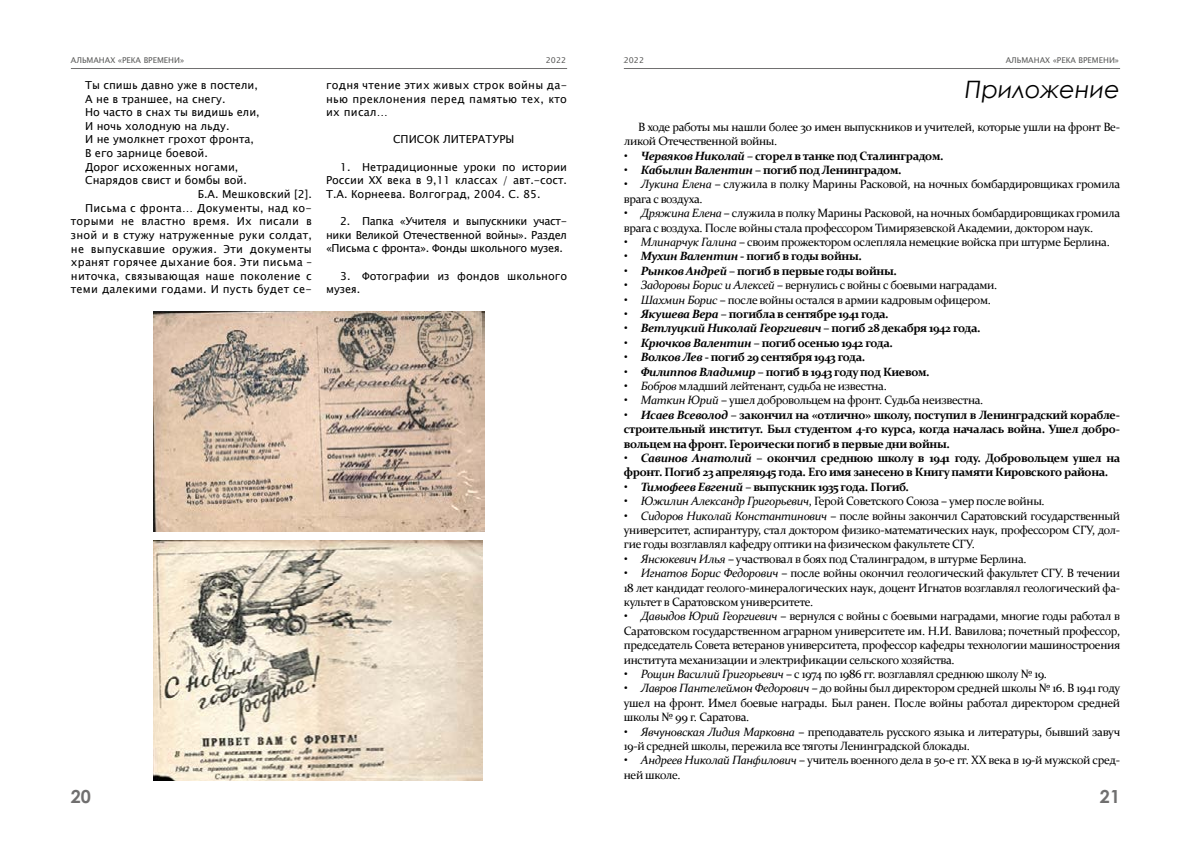
<style>
.page{position:relative;width:1191px;height:842px;background:#fff}
.page>*{position:absolute;margin:0;border:0;box-sizing:border-box;transform-origin:0 0}
.t1{font:italic 24px "Century Gothic";color:#000}
.t2{font:700 18px "Century Gothic";color:#706f6f}
.t3{font:12px/14.4px "Constantia";letter-spacing:-.03em;color:#000}
.t4{font:700 12px/14.4px "Constantia";letter-spacing:-.03em;color:#000;text-align:justify}
.t5{font:italic 700 12px "Constantia";letter-spacing:-.03em;color:#000}
.t6{font:11px/13.6px "Lucida Sans Unicode";color:#000;text-align:justify}
.t7{font:11px "Lucida Sans Unicode";letter-spacing:.02em;color:#000}
.t8{font:700 9px "Century Gothic";color:#706f6f}
.t9{font:8px "Lucida Sans Unicode";color:#5a5a59}
.s1{font-style:italic}
.s2{font-style:normal}
</style>
<div class="page">
<hr style="left:71px;top:68px;width:496px;height:1px;background:#706f6f">
<hr style="left:624px;top:68px;width:496px;height:1px;background:#706f6f">
<img style="left:153px;top:312px;width:332px;height:219px">
<img style="left:153px;top:540px;width:329px;height:240px">
<p class="t8" style="left:71px;top:53px;width:143px">АЛЬМАНАХ «ТЕЧЕТ РЕКА ВОЛГА»</p>
<p class="t8" style="left:547px;top:53px;width:22px">2018</p>
<p class="t8" style="left:624px;top:53px;width:22px">2018</p>
<p class="t8" style="left:978px;top:53px;width:143px">АЛЬМАНАХ «ТЕЧЕТ РЕКА ВОЛГА»</p>
<p class="t9" style="left:71px;top:54px;width:115px">АЛЬМАНАХ «РЕКА ВРЕМЕНИ»</p>
<p class="t9" style="left:546px;top:54px;width:22px">2022</p>
<p class="t9" style="left:624px;top:54px;width:22px">2022</p>
<p class="t9" style="left:1005px;top:54px;width:115px">АЛЬМАНАХ «РЕКА ВРЕМЕНИ»</p>
<p class="t6" style="left:85px;top:78px;width:174px">Ты спишь давно уже в постели,</p>
<p class="t6" style="left:85px;top:92px;width:142px">А не в траншее, на снегу.</p>
<p class="t6" style="left:85px;top:106px;width:176px">Но часто в снах ты видишь ели,</p>
<p class="t6" style="left:85px;top:119px;width:146px">И ночь холодную на льду.</p>
<p class="t6" style="left:85px;top:133px;width:170px">И не умолкнет грохот фронта,</p>
<p class="t6" style="left:85px;top:146px;width:124px">В его зарнице боевой.</p>
<p class="t6" style="left:85px;top:160px;width:155px">Дорог исхоженных ногами,</p>
<p class="t6" style="left:85px;top:174px;width:163px">Снарядов свист и бомбы вой.</p>
<p class="t6" style="left:198px;top:187px;width:116px">Б.А. Мешковский [2].</p>
<p class="t7" style="left:85px;top:199px;width:228px">Письма с фронта… Документы, над ко-</p>
<p class="t7" style="left:71px;top:213px;width:242px">торыми не властно время. Их писали в</p>
<p class="t7" style="left:71px;top:226px;width:242px">зной и в стужу натруженные руки солдат,</p>
<p class="t7" style="left:71px;top:240px;width:242px">не выпускавшие оружия. Эти документы</p>
<p class="t7" style="left:71px;top:254px;width:242px">хранят горячее дыхание боя. Эти письма –</p>
<p class="t7" style="left:71px;top:267px;width:242px">ниточка, связывающая наше поколение с</p>
<p class="t7" style="left:71px;top:281px;width:242px">теми далекими годами. И пусть будет се-</p>
<p class="t6" style="left:326px;top:78px;width:242px">годня чтение этих живых строк войны да&shy;нью преклонения перед памятью тех, кто их писал…</p>
<p class="t6" style="left:393px;top:133px;width:123px">СПИСОК ЛИТЕРАТУРЫ</p>
<p class="t6" style="left:326px;top:160px;width:242px;text-indent:14px">1. Нетрадиционные уроки по истории России ХХ века в 9,11 классах / авт.-сост.<br>Т.А. Корнеева. Волгоград, 2004. С. 85.</p>
<p class="t6" style="left:326px;top:215px;width:242px;text-indent:14px">2. Папка «Учителя и выпускники участ&shy;ники Великой Отечественной войны». Раздел «Письма с фронта». Фонды школьного музея.</p>
<p class="t6" style="left:326px;top:269px;width:242px;text-indent:14px">3. Фотографии из фондов школьного музея.</p>
<h1 class="t1" style="left:965px;top:73px;width:156px">Приложение</h1>
<p class="t3" style="left:624px;top:119px;width:498px;text-indent:14px">В ходе работы мы нашли более 30 имен выпускников и учителей, которые ушли на фронт Ве&shy;ликой Отечественной войны.</p>
<p class="t4" style="left:624px;top:148px;width:321px"><span class="s1">• Червяков Николай</span> – сгорел в танке под Сталинградом.</p>
<p class="t4" style="left:624px;top:162px;width:279px"><span class="s1">• Кабылин Валентин</span> – погиб под Ленинградом.</p>
<p class="t3" style="left:624px;top:177px;width:498px"><span class="s1">• Лукина Елена</span> – служила в полку Марины Расковой, на ночных бомбардировщиках громила врага с воздуха.</p>
<p class="t3" style="left:624px;top:205px;width:498px"><span class="s1">• Дряжина Елена</span> – служила в полку Марины Расковой, на ночных бомбардировщиках громила врага с воздуха. После войны стала профессором Тимирязевской Академии, доктором наук.</p>
<p class="t3" style="left:624px;top:234px;width:487px"><span class="s1">• Млинарчук Галина</span> – своим прожектором ослепляла немецкие войска при штурме Берлина.</p>
<p class="t4" style="left:624px;top:248px;width:239px"><span class="s1">• Мухин Валентин</span> - погиб в годы войны.</p>
<p class="t4" style="left:624px;top:263px;width:274px"><span class="s1">• Рынков Андрей</span> – погиб в первые годы войны.</p>
<p class="t3" style="left:624px;top:277px;width:375px"><span class="s1">• Задоровы Борис и Алексей</span> – вернулись с войны с боевыми наградами.</p>
<p class="t3" style="left:624px;top:292px;width:368px"><span class="s1">• Шахмин Борис</span> – после войны остался в армии кадровым офицером.</p>
<p class="t4" style="left:624px;top:306px;width:266px"><span class="s1">• Якушева Вера</span> – погибла в сентябре 1941 года.</p>
<p class="t5" style="left:624px;top:320px;width:358px">• Ветлуцкий Николай Георгиевич <span class="s2">– погиб 28 декабря 1942 года.</span></p>
<p class="t4" style="left:624px;top:335px;width:271px"><span class="s1">• Крючков Валентин</span> – погиб осенью 1942 года.</p>
<p class="t4" style="left:624px;top:349px;width:243px"><span class="s1">• Волков Лев</span> - погиб 29 сентября 1943 года.</p>
<p class="t4" style="left:624px;top:364px;width:307px"><span class="s1">• Филиппов Владимир</span> – погиб в 1943 году под Киевом.</p>
<p class="t3" style="left:624px;top:378px;width:264px"><span class="s1">• Бобров</span> младший лейтенант, судьба не известна.</p>
<p class="t3" style="left:624px;top:393px;width:361px"><span class="s1">• Маткин Юрий</span> – ушел добровольцем на фронт. Судьба неизвестна.</p>
<p class="t4" style="left:624px;top:407px;width:498px"><span class="s1">• Исаев Всеволод</span> – закончил на «отлично» школу, поступил в Ленинградский корабле&shy;строительный институт. Был студентом 4-го курса, когда началась война. Ушел добро&shy;вольцем на фронт. Героически погиб в первые дни войны.</p>
<p class="t4" style="left:624px;top:450px;width:498px"><span class="s1">• Савинов Анатолий</span> – окончил среднюю школу в 1941 году. Добровольцем ушел на фронт. Погиб 23 апреля1945 года. Его имя занесено в Книгу памяти Кировского района.</p>
<p class="t4" style="left:624px;top:479px;width:287px"><span class="s1">• Тимофеев Евгений</span> – выпускник 1935 года. Погиб.</p>
<p class="t3" style="left:624px;top:493px;width:422px"><span class="s1">• Южилин Александр Григорьевич</span>, Герой Советского Союза – умер после войны.</p>
<p class="t3" style="left:624px;top:508px;width:498px;text-align:justify"><span class="s1">• Сидоров Николай Константинович</span> – после войны закончил Саратовский государственный университет, аспирантуру, стал доктором физико-математических наук, профессором СГУ, дол&shy;гие годы возглавлял кафедру оптики на физическом факультете СГУ.</p>
<p class="t3" style="left:624px;top:551px;width:404px"><span class="s1">• Янсюкевич Илья</span> – участвовал в боях под Сталинградом, в штурме Берлина.</p>
<p class="t3" style="left:624px;top:565px;width:498px;text-align:justify"><span class="s1">• Игнатов Борис Федорович</span> – после войны окончил геологический факультет СГУ. В течении 18 лет кандидат геолого-минералогических наук, доцент Игнатов возглавлял геологический фа&shy;культет в Саратовском университете.</p>
<p class="t3" style="left:624px;top:609px;width:498px;text-align:justify"><span class="s1">• Давыдов Юрий Георгиевич</span> – вернулся с войны с боевыми наградами, многие годы работал в Саратовском государственном аграрном университете им. Н.И. Вавилова; почетный профессор, председатель Совета ветеранов университета, профессор кафедры технологии машиностроения института механизации и электрификации сельского хозяйства.</p>
<p class="t3" style="left:624px;top:666px;width:425px"><span class="s1">• Рощин Василий Григорьевич</span> – с 1974 по 1986 гг. возглавлял среднюю школу № 19.</p>
<p class="t3" style="left:624px;top:681px;width:498px;text-align:justify"><span class="s1">• Лавров Пантелеймон Федорович</span> – до войны был директором средней школы № 16. В 1941 году ушел на фронт. Имел боевые награды. Был ранен. После войны работал директором средней школы № 99 г. Саратова.</p>
<p class="t3" style="left:624px;top:724px;width:498px"><span class="s1">• Явчуновская Лидия Марковна</span> – преподаватель русского языка и литературы, бывший завуч<br>19-й средней школы, пережила все тяготы Ленинградской блокады.</p>
<p class="t3" style="left:624px;top:753px;width:498px"><span class="s1">• Андреев Николай Панфилович</span> – учитель военного дела в 50-е гг. ХХ века в 19-й мужской сред&shy;ней школе.</p>
<h2 class="t2" style="left:71px;top:783px;width:22px">20</h2>
<h2 class="t2" style="left:1100px;top:783px;width:22px">21</h2>
</div>
